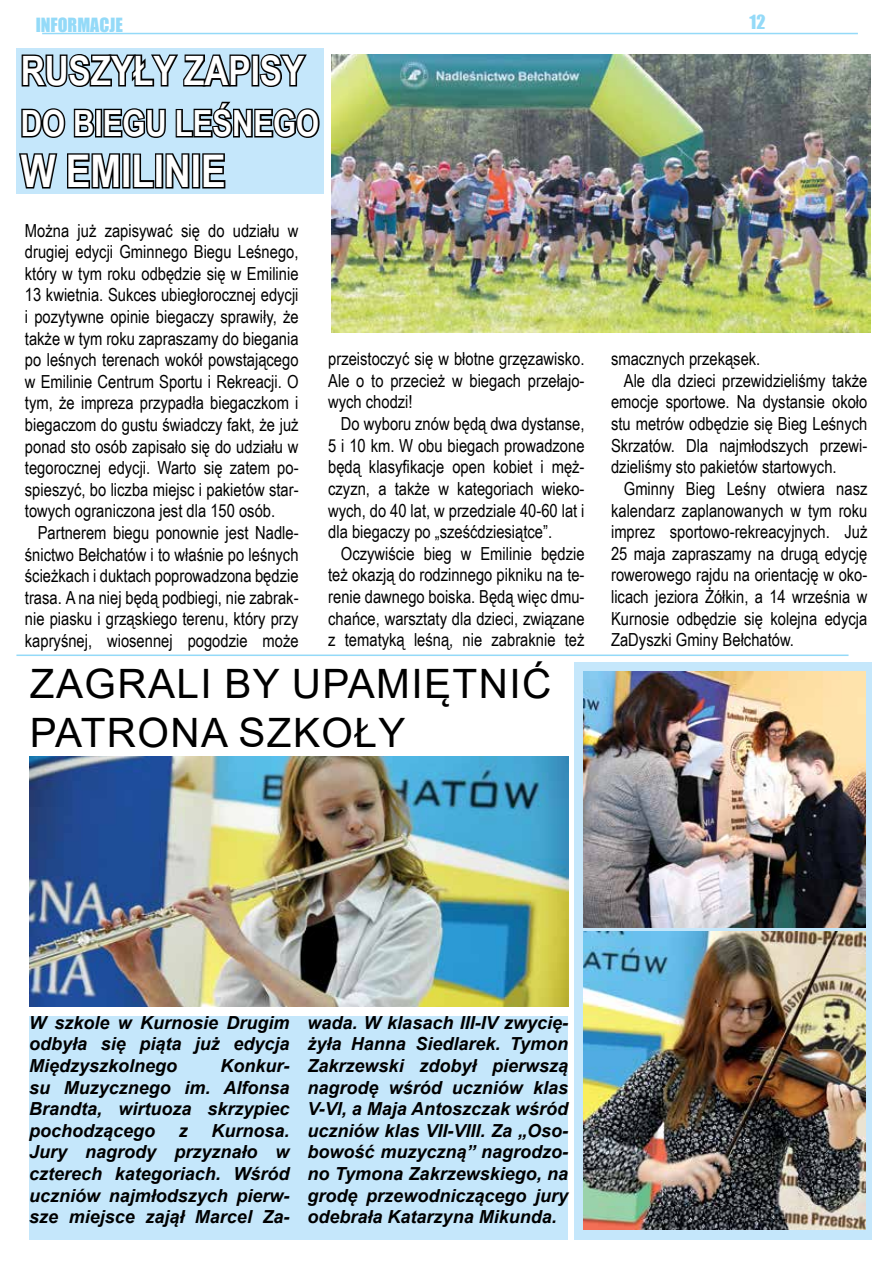
<style>
.page{position:relative;width:893px;height:1263px;background:#fff}
.page>*{position:absolute;margin:0;border:0;box-sizing:border-box;transform-origin:0 0}
.t1{font:700 45px "Arial Narrow";color:#fff}
.t2{font:40.5px "Arial";color:#000}
.t3{font:700 40.5px "Arial Narrow";color:#fff}
.t4{font:700 36px "Arial Narrow";color:#fff}
.t5{font:18px/21.6px "Arial Narrow";color:#000;text-align:justify}
.t6{font:italic 700 18px/21.6px "Arial";color:#000;text-align:justify}
.t7{font:18px "Impact";color:#94daf8}
</style>
<div class="page">
<hr style="left:42px;top:33px;width:816px;height:1px;background:#94daf8">
<hr style="left:16px;top:654px;width:832px;height:2px;background:#94daf8">
<div style="left:16px;top:48px;width:308px;height:146px;background:#c5e7fb"></div>
<svg style="left:21px;top:54px;width:286px;height:33px"></svg>
<svg style="left:19px;top:101px;width:301px;height:88px"></svg>
<div style="left:29px;top:1016px;width:539px;height:223px;background:#c5e7fb"></div>
<div style="left:574px;top:662px;width:298px;height:577px;background:#c5e7fb"></div>
<img style="left:29px;top:757px;width:539px;height:250px">
<img style="left:583px;top:671px;width:282px;height:256px">
<img style="left:583px;top:931px;width:282px;height:299px">
<img style="left:332px;top:54px;width:539px;height:279px">
<p class="t7" style="left:36px;top:11px;width:10px">INFORMACJE</p>
<p class="t7" style="left:750px;top:8px;width:17px">12</p>
<h2 class="t3" style="left:21px;top:40px;width:285px">RUSZYŁY ZAPISY</h2>
<h3 class="t4" style="left:21px;top:96px;width:300px">DO BIEGU LEŚNEGO</h3>
<h1 class="t1" style="left:21px;top:137px;width:207px">W EMILINIE</h1>
<p class="t5" style="left:25px;top:219px;width:275px">Można już zapisywać się do udziału w drugiej edycji Gminnego Biegu Leśnego, który w tym roku odbędzie się w Emilinie 13 kwietnia. Sukces ubiegłorocznej edycji i pozytywne opinie biegaczy sprawiły, że także w tym roku zapraszamy do biegania po leśnych terenach wokół powstającego w Emilinie Centrum Sportu i Rekreacji. O tym, że impreza przypadła biegaczkom i biegaczom do gustu świadczy fakt, że już ponad sto osób zapisało się do udziału w tegorocznej edycji. Warto się zatem po&shy;spieszyć, bo liczba miejsc i pakietów star&shy;towych ograniczona jest dla 150 osób.</p>
<p class="t5" style="left:25px;top:521px;width:275px;text-indent:13px">Partnerem biegu ponownie jest Nadle&shy;śnictwo Bełchatów i to właśnie po leśnych ścieżkach i duktach poprowadzona będzie trasa. A na niej będą podbiegi, nie zabrak&shy;nie piasku i grząskiego terenu, który przy kapryśnej, wiosennej pogodzie może</p>
<p class="t5" style="left:328px;top:347px;width:258px">przeistoczyć się w błotne grzęzawisko.<br>Ale o to przecież w biegach przełajo&shy;wych chodzi!</p>
<p class="t5" style="left:328px;top:412px;width:258px;text-indent:13px">Do wyboru znów będą dwa dystanse, 5 i 10 km. W obu biegach prowadzone będą klasyfikacje open kobiet i męż&shy;czyzn, a także w kategoriach wieko&shy;wych, do 40 lat, w przedziale 40-60 lat i dla biegaczy po „sześćdziesiątce”.</p>
<p class="t5" style="left:328px;top:542px;width:258px;text-indent:13px">Oczywiście bieg w Emilinie będzie też okazją do rodzinnego pikniku na te&shy;renie dawnego boiska. Będą więc dmu&shy;chańce, warsztaty dla dzieci, związane z tematyką leśną, nie zabraknie też</p>
<h2 class="t2" style="left:30px;top:656px;width:27px">ZAGRALI</h2>
<h2 class="t2" style="left:224px;top:656px;width:96px">BY UPA</h2>
<h2 class="t2" style="left:376px;top:656px;width:57px">MIĘTNI</h2>
<h2 class="t2" style="left:522px;top:656px;width:31px">Ć</h2>
<h2 class="t2" style="left:30px;top:704px;width:29px">PATRONA</h2>
<h2 class="t2" style="left:239px;top:704px;width:29px">SZKOŁY</h2>
<p class="t5" style="left:611px;top:347px;width:151px">smacznych przekąsek.</p>
<p class="t5" style="left:624px;top:369px;width:245px">Ale dla dzieci przewidzieliśmy także</p>
<p class="t5" style="left:611px;top:391px;width:258px">emocje sportowe. Na dystansie około</p>
<p class="t5" style="left:611px;top:412px;width:258px">stu metrów odbędzie się Bieg Leśnych</p>
<p class="t5" style="left:611px;top:434px;width:258px">Skrzatów. Dla najmłodszych przewi-</p>
<p class="t5" style="left:611px;top:455px;width:227px">dzieliśmy sto pakietów startowych.</p>
<p class="t5" style="left:624px;top:477px;width:245px">Gminny Bieg Leśny otwiera nasz</p>
<p class="t5" style="left:611px;top:499px;width:258px">kalendarz zaplanowanych w tym roku</p>
<p class="t5" style="left:611px;top:520px;width:258px">imprez sportowo-rekreacyjnych. Już</p>
<p class="t5" style="left:611px;top:542px;width:258px">25 maja zapraszamy na drugą edycję</p>
<p class="t5" style="left:611px;top:563px;width:258px">rowerowego rajdu na orientację w oko-</p>
<p class="t5" style="left:611px;top:585px;width:258px">licach jeziora Żółkin, a 14 września w</p>
<p class="t5" style="left:611px;top:607px;width:258px">Kurnosie odbędzie się kolejna edycja</p>
<p class="t5" style="left:611px;top:628px;width:184px">ZaDyszki Gminy Bełchatów.</p>
<p class="t6" style="left:29px;top:1012px;width:262px">W szkole w Kurnosie Drugim odbyła się piąta już edycja Międzyszkolnego</p>
<p class="t6" style="left:29px;top:1055px;width:262px;text-indent:191px">Konkur&shy;su Muzycznego im. Alfonsa Brandta, wirtuoza skrzypiec pochodzącego</p>
<p class="t6" style="left:29px;top:1120px;width:262px;text-indent:182px">Kurnosa.<br>Jury nagrody przyznało w czterech kategoriach. Wśród uczniów najmłodszych pierw&shy;sze miejsce zajął Marcel Za-</p>
<p class="t6" style="left:179px;top:1120px;width:10px">z</p>
<p class="t6" style="left:308px;top:1012px;width:262px">wada. W klasach III-IV zwycię&shy;żyła Hanna Siedlarek. Tymon Zakrzewski zdobył pierwszą nagrodę wśród uczniów klas V-VI, a Maja Antoszczak wśród uczniów klas VII-VIII. Za „Oso&shy;bowość muzyczną” nagrodzo&shy;no Tymona Zakrzewskiego, na grodę przewodniczącego jury odebrała Katarzyna Mikunda.</p>
</div>
